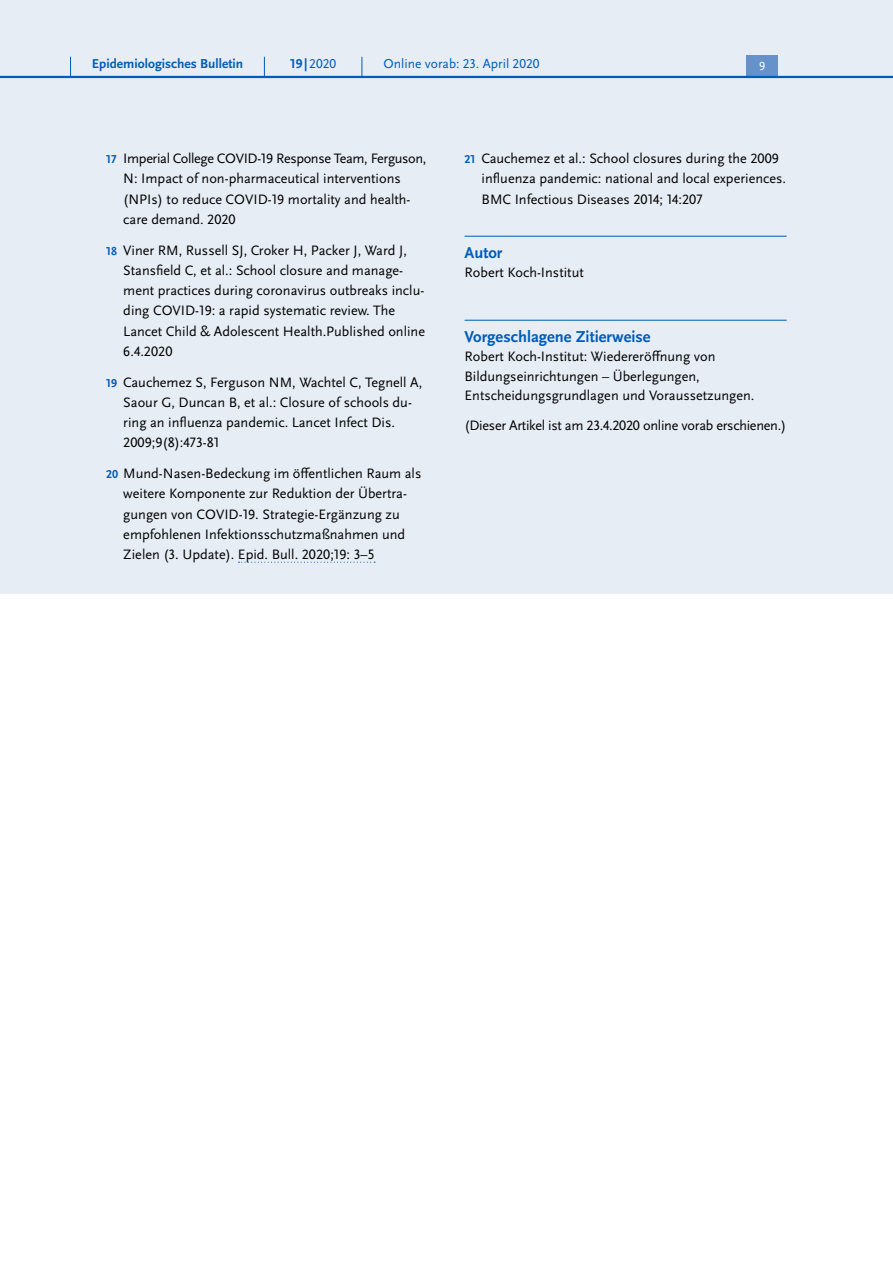
<style>
.page{position:relative;width:893px;height:1263px;background:#fff}
.page>*{position:absolute;margin:0;border:0;box-sizing:border-box;transform-origin:0 0}
.t1{font:700 16.5px "Scala Sans Pro";color:#005cb9}
.t2{font:14.25px/20.2px "Scala Sans Pro";color:#000}
.t3{font:14.25px "Scala Sans Pro";letter-spacing:-.02em;color:#000}
.t4{font:13.5px "Scala Sans Pro";color:#005cb9}
.t5{font:700 13.5px "Scala Sans Pro";color:#005cb9}
.t6{font:12.45px "Scala Sans Pro";color:#fff}
.s1{font-weight:700}
.s2{font-weight:700;font-size:12px;color:#005cb9}
</style>
<div class="page">
<div style="left:0;top:78px;width:893px;height:516px;background:#e7edf5"></div>
<svg style="left:239px;top:562px;width:136px;height:1px"></svg>
<hr style="left:465px;top:236px;width:322px;height:1px;background:#005cb9">
<hr style="left:465px;top:320px;width:322px;height:1px;background:#005cb9">
<div style="left:0;top:0;width:893px;height:77px;background:#e7edf5"></div>
<div style="left:746px;top:55px;width:32px;height:21px;background:#6592ca"></div>
<hr style="left:0;top:76px;width:893px;height:2px;background:#005cb9">
<svg style="left:70px;top:57px;width:1px;height:19px"></svg>
<svg style="left:264px;top:57px;width:1px;height:19px"></svg>
<svg style="left:362px;top:57px;width:1px;height:19px"></svg>
<p class="t5" style="left:92px;top:55px;width:153px">Epidemiologisches Bulletin</p>
<p class="t4" style="left:290px;top:55px;width:47px"><span class="s1">19 |</span>2020</p>
<p class="t4" style="left:384px;top:55px;width:158px">Online vorab: 23. April 2020</p>
<p class="t6" style="left:759px;top:59px;width:8px">9</p>
<p class="t2" style="left:123px;top:148px;width:305px;text-indent:-17px"><span class="s2">17</span> Imperial College COVID-19 Response Team, Ferguson, N: Impact of non-pharmaceutical interventions (NPIs) to reduce COVID-19 mortality and health&shy;care demand. 2020</p>
<p class="t2" style="left:123px;top:240px;width:303px;text-indent:-17px"><span class="s2">18</span> Viner RM, Russell SJ, Croker H, Packer J, Ward J, Stansfield C, et al.: School closure and manage&shy;ment practices during coronavirus outbreaks inclu&shy;ding COVID-19: a rapid systematic review. The Lancet Child &amp; Adolescent Health.Published online 6.4.2020</p>
<p class="t2" style="left:123px;top:372px;width:300px;text-indent:-17px"><span class="s2">19</span> Cauchemez S, Ferguson NM, Wachtel C, Tegnell A, Saour G, Duncan B, et al.: Closure of schools du&shy;ring an influenza pandemic. Lancet Infect Dis.<br>2009;9(8):473-81</p>
<p class="t2" style="left:123px;top:463px;width:300px;text-indent:-17px"><span class="s2">20</span> Mund-Nasen-Bedeckung im öffentlichen Raum als weitere Komponente zur Reduktion der Übertra&shy;gungen von COVID-19. Strategie-Ergänzung zu empfohlenen Infektionsschutzmaßnahmen und Zielen (3. Update). Epid. Bull. 2020;19: 3–5</p>
<p class="t2" style="left:482px;top:148px;width:306px;text-indent:-17px"><span class="s2">21</span> Cauchemez et al.: School closures during the 2009 influenza pandemic: national and local experiences.<br>BMC Infectious Diseases 2014; 14:207</p>
<p class="t1" style="left:465px;top:242px;width:39px">Autor</p>
<p class="t2" style="left:465px;top:262px;width:121px">Robert Koch-Institut</p>
<p class="t1" style="left:465px;top:326px;width:188px">Vorgeschlagene Zitierweise</p>
<p class="t2" style="left:465px;top:347px;width:291px;line-height:19.5px">Robert Koch-Institut: Wiedereröffnung von<br>Bildungseinrichtungen – Überlegungen,<br>Entscheidungsgrundlagen und Voraussetzungen.</p>
<p class="t3" style="left:465px;top:417px;width:323px">(Dieser Artikel ist am 23.4.2020 online vorab erschienen.)</p>
</div>
